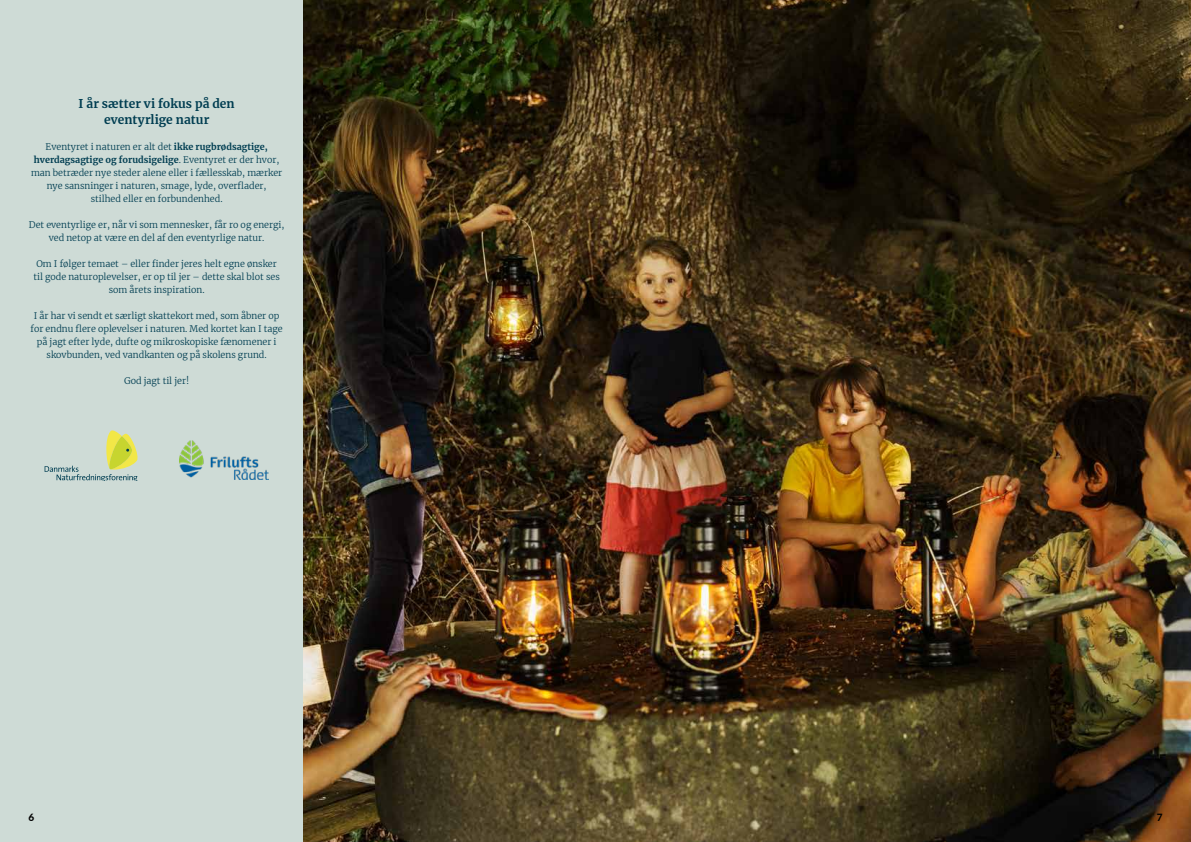
<style>
.page{position:relative;width:1191px;height:842px;background:#fff}
.page>*{position:absolute;margin:0;border:0;box-sizing:border-box;transform-origin:0 0}
.t1{font:700 12px/16px "Merriweather";letter-spacing:.005em;color:#003d51;text-align:center}
.t2{font:800 10px "Lato";color:#000}
.t3{font:300 9px/13px "Merriweather";color:#003d51;text-align:center}
.s1{font-weight:700}
</style>
<div class="page">
<img style="left:302px;top:0;width:889px;height:842px">
<div style="left:0;top:0;width:302px;height:842px;background:#cedbd6"></div>
<img style="left:179px;top:440px;width:90px;height:40px">
<svg style="left:45px;top:430px;width:92px;height:51px"></svg>
<h1 class="t1" style="left:79px;top:95px;width:157px">I år sætter vi fokus på den eventyrlige natur</h1>
<p class="t3" style="left:31px;top:140px;width:253px">Eventyret i naturen er alt det <span class="s1">ikke rugbrødsagtige, hverdagsagtige og forudsigelige</span>. Eventyret er der hvor, man betræder nye steder alene eller i fællesskab, mærker nye sansninger i naturen, smage, lyde, overflader, stilhed eller en forbundenhed.</p>
<p class="t3" style="left:29px;top:218px;width:257px">Det eventyrlige er, når vi som mennesker, får ro og energi, ved netop at være en del af den eventyrlige natur.</p>
<p class="t3" style="left:33px;top:257px;width:248px">Om I følger temaet – eller finder jeres helt egne ønsker til gode naturoplevelser, er op til jer – dette skal blot ses som årets inspiration.</p>
<p class="t3" style="left:31px;top:309px;width:254px">I år har vi sendt et særligt skattekort med, som åbner op for endnu flere oplevelser i naturen. Med kortet kan I tage på jagt efter lyde, dufte og mikroskopiske fænomener i skovbunden, ved vandkanten og på skolens grund.</p>
<p class="t3" style="left:124px;top:374px;width:67px">God jagt til jer!</p>
<p class="t2" style="left:28px;top:809px;width:7px">6</p>
<p class="t2" style="left:1156px;top:809px;width:7px">7</p>
</div>
